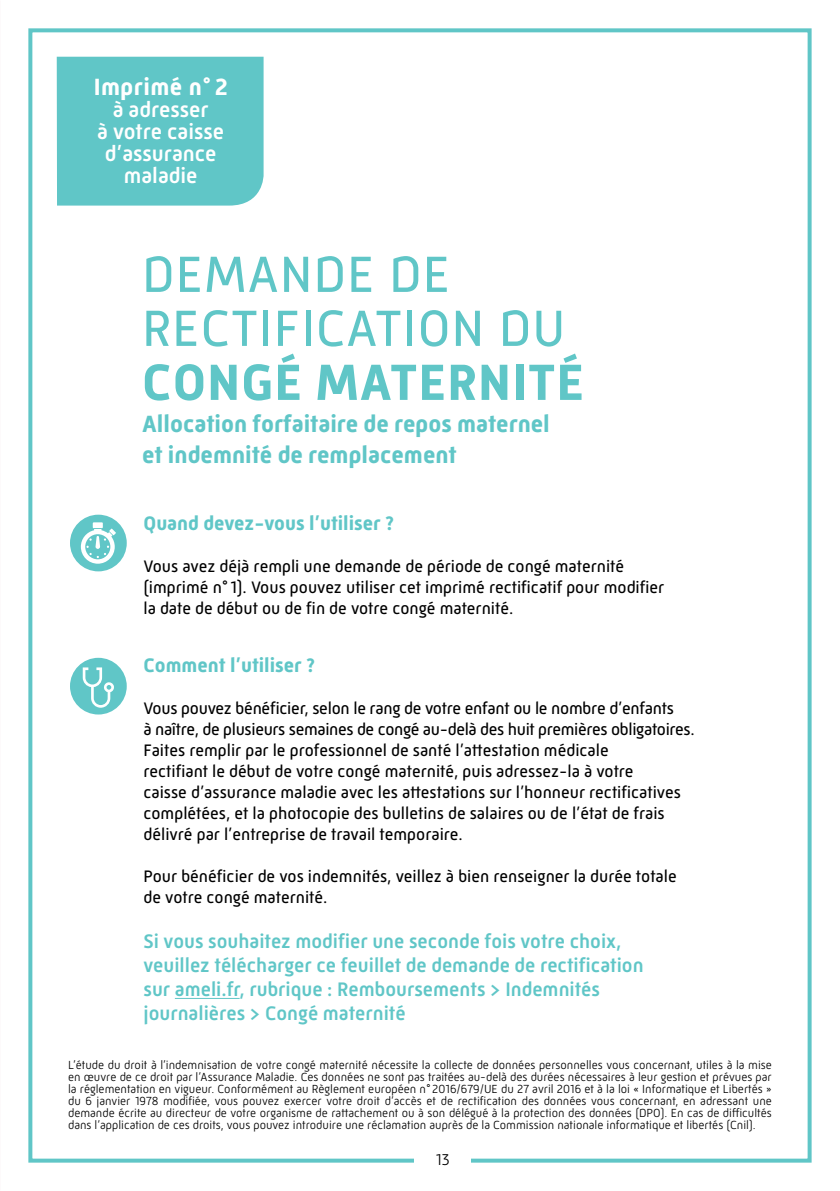
<style>
.page{position:relative;width:840px;height:1191px;background:#fff}
.page>*{position:absolute;margin:0;border:0;box-sizing:border-box;transform-origin:0 0}
.t1{font:52px/54px "Mic 32 New";letter-spacing:.02em;color:#60c6c7}
.t2{font:700 52px "Mic 32 New";letter-spacing:.02em;color:#60c6c7}
.t3{font:700 24px/31.6px "Mic 32 New";color:#60c6c7}
.t4{font:700 24px "Mic 32 New";letter-spacing:.02em;color:#fff}
.t5{font:500 22px/22px "Mic 32 New";color:#fff;text-align:center}
.t6{font:500 20px/24px "Mic 32 New";color:#60c6c7}
.t7{font:700 20px "Mic 32 New";color:#60c6c7}
.t8{font:17px/21px "Mic 32 New";color:#000}
.t9{font:300 16px "Mic 32 New";color:#000}
.t10{font:300 12px/12px "Mic 32 New";color:#000;text-align:justify}
</style>
<div class="page">
<div style="left:28px;top:28px;width:783px;height:1134px;border:4px solid #60c6c7"></div>
<div style="left:414px;top:1152px;width:57px;height:13px;background:#fff"></div>
<div style="left:57px;top:57px;width:206px;height:149px;background:#60c6c7"></div>
<hr style="left:175px;top:998px;width:64px;height:1px;background:#60c6c7">
<div style="left:70px;top:514px;width:57px;height:57px;background:#60c6c7;border-radius:50%"></div>
<svg style="left:81px;top:522px;width:35px;height:41px"></svg>
<div style="left:70px;top:658px;width:57px;height:56px;background:#60c6c7;border-radius:50%"></div>
<svg style="left:83px;top:667px;width:31px;height:40px"></svg>
<h2 class="t4" style="left:94px;top:73px;width:135px">Imprimé n° 2</h2>
<h3 class="t5" style="left:97px;top:98px;width:128px">à adresser<br>à votre caisse d’assurance maladie</h3>
<h1 class="t1" style="left:142px;top:247px;width:424px">DEMANDE DE<br>RECTIFICATION DU</h1>
<h1 class="t2" style="left:142px;top:352px;width:443px">CONGÉ MATERNITÉ</h1>
<h2 class="t3" style="left:142px;top:408px;width:409px">Allocation forfaitaire de repos maternel et indemnité de remplacement</h2>
<h3 class="t7" style="left:143px;top:511px;width:252px">Quand devez-vous l’utiliser ?</h3>
<h3 class="t8" style="left:143px;top:555px;width:522px">Vous avez déjà rempli une demande de période de congé maternité (imprimé n°1). Vous pouvez utiliser cet imprimé rectificatif pour modifier la date de début ou de fin de votre congé maternité.</h3>
<h3 class="t7" style="left:143px;top:653px;width:173px">Comment l’utiliser ?</h3>
<p class="t8" style="left:143px;top:697px;width:552px">Vous pouvez bénéficier, selon le rang de votre enfant ou le nombre d’enfants<br>à naître, de plusieurs semaines de congé au-delà des huit premières obligatoires.<br>Faites remplir par le professionnel de santé l’attestation médicale<br>rectifiant le début de votre congé maternité, puis adressez-la à votre<br>caisse d’assurance maladie avec les attestations sur l’honneur rectificatives complétées, et la photocopie des bulletins de salaires ou de l’état de frais délivré par l’entreprise de travail temporaire.</p>
<h3 class="t8" style="left:143px;top:865px;width:534px">Pour bénéficier de vos indemnités, veillez à bien renseigner la durée totale de votre congé maternité.</h3>
<h3 class="t6" style="left:143px;top:929px;width:501px">Si vous souhaitez modifier une seconde fois votre choix, veuillez télécharger ce feuillet de demande de rectification sur ameli.fr, rubrique : Remboursements &gt; Indemnités journalières &gt; Congé maternité</h3>
<p class="t10" style="left:68px;top:1058px;width:705px">L’étude du droit à l’indemnisation de votre congé maternité nécessite la collecte de données personnelles vous concernant, utiles à la mise en œuvre de ce droit par l’Assurance Maladie. Ces données ne sont pas traitées au-delà des durées nécessaires à leur gestion et prévues par la réglementation en vigueur. Conformément au Règlement européen n°2016/679/UE du 27 avril 2016 et à la loi « Informatique et Libertés » du 6 janvier 1978 modifiée, vous pouvez exercer votre droit d’accès et de rectification des données vous concernant, en adressant une demande écrite au directeur de votre organisme de rattachement ou à son délégué à la protection des données (DPO). En cas de difficultés dans l’application de ces droits, vous pouvez introduire une réclamation auprès de la Commission nationale informatique et libertés (Cnil).</p>
<h3 class="t9" style="left:435px;top:1150px;width:15px">13</h3>
</div>
